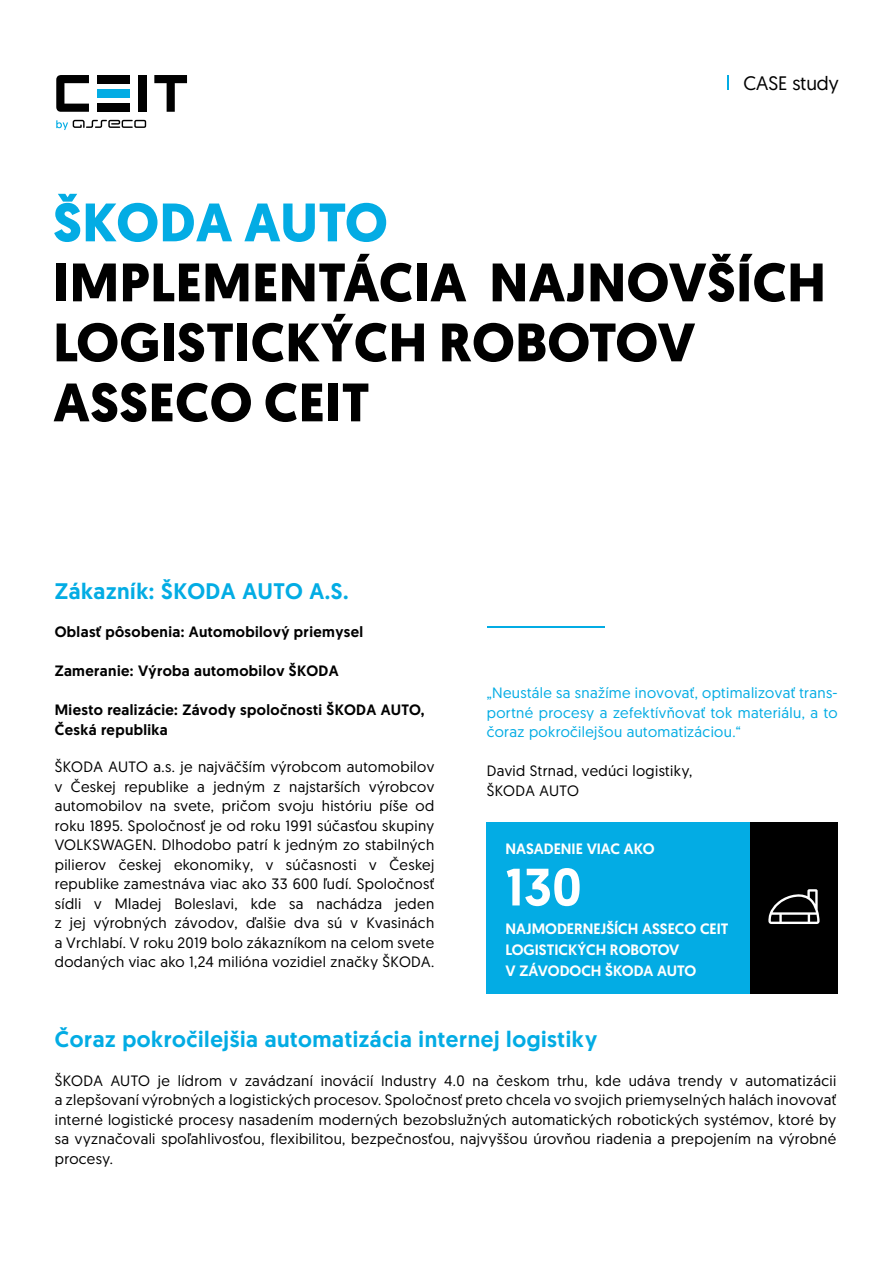
<style>
.page{position:relative;width:893px;height:1263px;background:#fff}
.page>*{position:absolute;margin:0;border:0;box-sizing:border-box;transform-origin:0 0}
.t1{font:700 54px/60px "Geomanist";letter-spacing:.01em;color:#000}
.t2{font:700 54px "Geomanist";letter-spacing:.01em;color:#03ace4}
.t3{font:500 52.5px "Geomanist";color:#fff}
.t4{font:500 22.5px "Geomanist";letter-spacing:.025em;color:#03ace4}
.t5{font:19.5px "Geomanist";color:#000}
.t6{font:15px/19.5px "Geomanist";letter-spacing:.025em;color:#000;text-align:justify}
.t7{font:500 15px/19.5px "Geomanist";letter-spacing:.025em;color:#000}
.t8{font:15px/19.5px "Geomanist";letter-spacing:.025em;color:#03ace4;text-align:justify}
.t9{font:500 15px/21px "Geomanist";color:#fff}
</style>
<div class="page">
<svg style="left:56px;top:120px;width:90px;height:10px"></svg>
<svg style="left:154px;top:75px;width:33px;height:37px"></svg>
<svg style="left:56px;top:75px;width:33px;height:37px"></svg>
<div style="left:97px;top:75px;width:33px;height:8px;background:#000"></div>
<div style="left:97px;top:89px;width:33px;height:8px;background:#03ace4"></div>
<div style="left:97px;top:104px;width:33px;height:8px;background:#000"></div>
<div style="left:138px;top:75px;width:8px;height:37px;background:#000"></div>
<svg style="left:727px;top:76px;width:2px;height:14px"></svg>
<hr style="left:487px;top:626px;width:118px;height:1px;background:#03ace4">
<div style="left:750px;top:822px;width:88px;height:171px;background:#000"></div>
<div style="left:487px;top:822px;width:263px;height:171px;background:#03ace4"></div>
<svg style="left:768px;top:889px;width:52px;height:35px"></svg>
<h3 class="t5" style="left:743px;top:70px;width:97px">CASE study</h3>
<h1 class="t2" style="left:53px;top:186px;width:336px">ŠKODA AUTO</h1>
<h1 class="t1" style="left:53px;top:252px;width:774px">IMPLEMENTÁCIA NAJNOVŠÍCH<br>LOGISTICKÝCH ROBOTOV<br>ASSECO CEIT</h1>
<h3 class="t4" style="left:55px;top:576px;width:295px">Zákazník: ŠKODA AUTO A.S.</h3>
<p class="t7" style="left:55px;top:622px;width:310px">Oblasť pôsobenia: Automobilový priemysel</p>
<p class="t7" style="left:55px;top:661px;width:285px">Zameranie: Výroba automobilov ŠKODA</p>
<p class="t7" style="left:55px;top:700px;width:371px">Miesto realizácie: Závody spoločnosti ŠKODA AUTO,<br>Česká republika</p>
<p class="t6" style="left:55px;top:757px;width:381px">ŠKODA AUTO a.s. je najväčším výrobcom automobilov v Českej republike a jedným z najstarších výrobcov automobilov na svete, pričom svoju históriu píše od roku 1895. Spoločnosť je od roku 1991 súčasťou skupiny VOLKSWAGEN. Dlhodobo patrí k jedným zo stabilných pilierov českej ekonomiky, v súčasnosti v Českej republike zamestnáva viac ako 33 600 ľudí. Spoločnosť sídli v Mladej Boleslavi, kde sa nachádza jeden z jej výrobných závodov, ďalšie dva sú v Kvasinách a Vrchlabí. V roku 2019 bolo zákazníkom na celom svete dodaných viac ako 1,24 milióna vozidiel značky ŠKODA.</p>
<p class="t8" style="left:487px;top:683px;width:352px">„Neustále sa snažíme inovovať, optimalizovať trans&shy;portné procesy a zefektívňovať tok materiálu, a to čoraz pokročilejšou automatizáciou.“</p>
<p class="t6" style="left:487px;top:761px;width:207px">David Strnad, vedúci logistiky,<br>ŠKODA AUTO</p>
<p class="t9" style="left:506px;top:838px;width:150px">NASADENIE VIAC AKO</p>
<h2 class="t3" style="left:506px;top:852px;width:78px">130</h2>
<p class="t9" style="left:506px;top:918px;width:225px">NAJMODERNEJŠÍCH ASSECO CEIT<br>LOGISTICKÝCH ROBOTOV<br>V ZÁVODOCH ŠKODA AUTO</p>
<h3 class="t4" style="left:55px;top:1024px;width:544px">Čoraz pokročilejšia automatizácia internej logistiky</h3>
<p class="t6" style="left:55px;top:1070px;width:783px">ŠKODA AUTO je lídrom v zavádzaní inovácií Industry 4.0 na českom trhu, kde udáva trendy v automatizácii a zlepšovaní výrobných a logistických procesov. Spoločnosť preto chcela vo svojich priemyselných halách inovovať interné logistické procesy nasadením moderných bezobslužných automatických robotických systémov, ktoré by sa vyznačovali spoľahlivosťou, flexibilitou, bezpečnosťou, najvyššou úrovňou riadenia a prepojením na výrobné procesy.</p>
</div>
